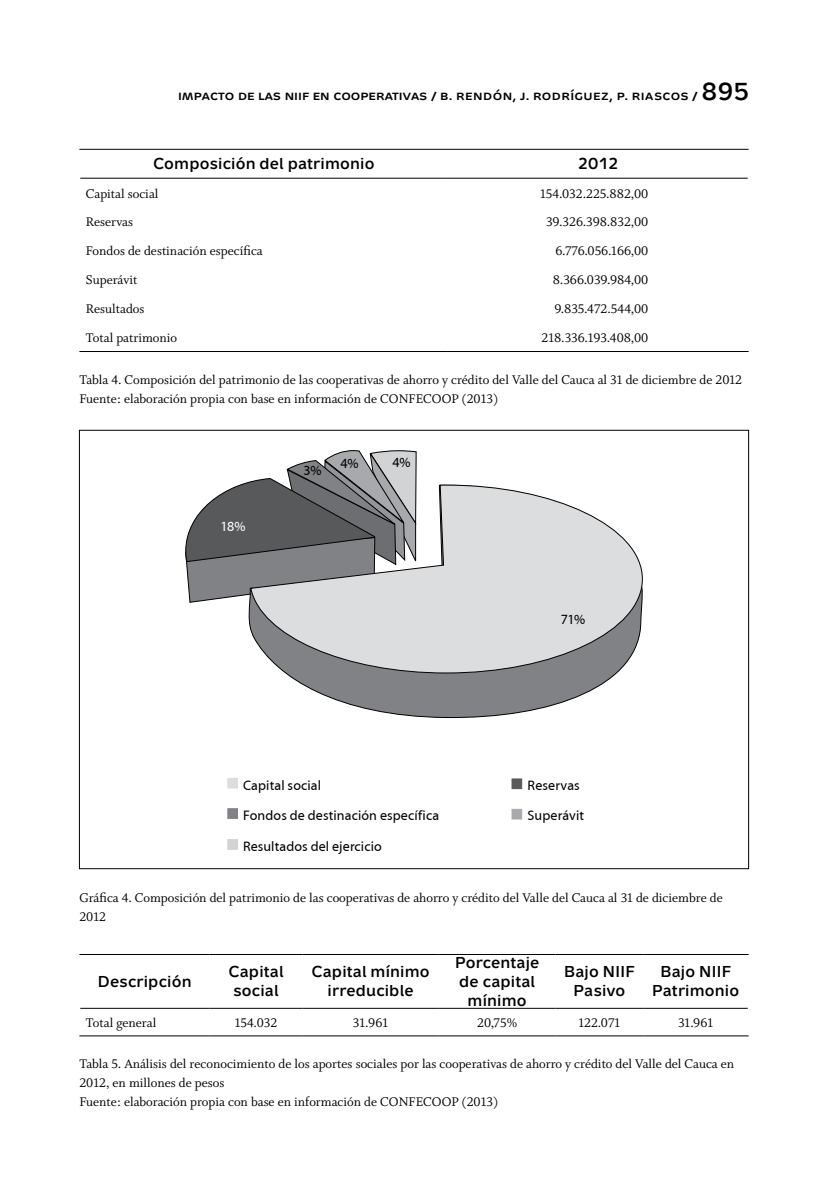
<style>
.page{position:relative;width:819px;height:1191px;background:#fff}
.page>*{position:absolute;margin:0;border:0;box-sizing:border-box;transform-origin:0 0}
.t1{font:15.75px/18.9px "Metron Medium Pro";letter-spacing:.015em;color:#000;text-align:center}
.t2{font:14px/19.2px "Whitman";color:#000}
.t3{font:14px/30.3px "Myriad";letter-spacing:.01em;color:#000}
.t4{font:14px "Metron Medium Pro";color:#000}
.t5{font:14px "Myriad";color:#fff}
.s1{font-size:24.5px}
</style>
<div class="page">
<hr style="left:79px;top:149px;width:369px;height:1px;background:#000">
<hr style="left:448px;top:149px;width:300px;height:1px;background:#000">
<hr style="left:80px;top:178px;width:368px;height:1px;background:#000">
<hr style="left:448px;top:178px;width:299px;height:1px;background:#000">
<hr style="left:79px;top:351px;width:369px;height:1px;background:#000">
<hr style="left:448px;top:351px;width:300px;height:1px;background:#000">
<div style="left:227px;top:778px;width:11px;height:10px;background:#dcddde"></div>
<div style="left:227px;top:808px;width:11px;height:11px;background:#808285;border:1px solid #808285"></div>
<div style="left:227px;top:839px;width:11px;height:10px;background:#d1d3d4;border:1px solid #d1d3d4"></div>
<div style="left:511px;top:778px;width:11px;height:11px;background:#58595b;border:1px solid #58595b"></div>
<div style="left:511px;top:809px;width:11px;height:10px;background:#a7a9ac;border:1px solid #a7a9ac"></div>
<svg style="left:185px;top:450px;width:232px;height:153px"></svg>
<svg style="left:245px;top:484px;width:371px;height:235px"></svg>
<svg style="left:250px;top:484px;width:393px;height:190px;background:#bcbdbf"></svg>
<hr style="left:79px;top:954px;width:131px;height:1px;background:#000">
<hr style="left:210px;top:954px;width:92px;height:1px;background:#000">
<hr style="left:302px;top:954px;width:137px;height:1px;background:#000">
<hr style="left:439px;top:954px;width:116px;height:1px;background:#000">
<hr style="left:555px;top:954px;width:88px;height:1px;background:#000">
<hr style="left:643px;top:954px;width:105px;height:1px;background:#000">
<hr style="left:80px;top:1008px;width:130px;height:1px;background:#000">
<hr style="left:210px;top:1008px;width:92px;height:1px;background:#000">
<hr style="left:302px;top:1008px;width:137px;height:1px;background:#000">
<hr style="left:439px;top:1008px;width:116px;height:1px;background:#000">
<hr style="left:555px;top:1008px;width:88px;height:1px;background:#000">
<hr style="left:643px;top:1008px;width:104px;height:1px;background:#000">
<hr style="left:79px;top:1035px;width:131px;height:1px;background:#000">
<hr style="left:210px;top:1035px;width:92px;height:1px;background:#000">
<hr style="left:302px;top:1035px;width:137px;height:1px;background:#000">
<hr style="left:439px;top:1035px;width:116px;height:1px;background:#000">
<hr style="left:555px;top:1035px;width:88px;height:1px;background:#000">
<hr style="left:643px;top:1035px;width:105px;height:1px;background:#000">
<p class="t4" style="left:178px;top:87px;width:573px">impacto de las niif en cooperativas / b. rendón, j. rodríguez, p. riascos / <span class="s1">895</span></p>
<p class="t1" style="left:153px;top:154px;width:223px">Composición del patrimonio</p>
<p class="t1" style="left:577px;top:154px;width:42px">2012</p>
<p class="t2" style="left:86px;top:184px;width:74px">Capital social</p>
<p class="t2" style="left:540px;top:184px;width:109px">154.032.225.882,00</p>
<p class="t2" style="left:86px;top:213px;width:49px">Reservas</p>
<p class="t2" style="left:546px;top:213px;width:104px">39.326.398.832,00</p>
<p class="t2" style="left:86px;top:242px;width:178px">Fondos de destinación específica</p>
<p class="t2" style="left:555px;top:242px;width:94px">6.776.056.166,00</p>
<p class="t2" style="left:86px;top:270px;width:53px">Superávit</p>
<p class="t2" style="left:553px;top:270px;width:97px">8.366.039.984,00</p>
<p class="t2" style="left:86px;top:299px;width:60px">Resultados</p>
<p class="t2" style="left:554px;top:299px;width:95px">9.835.472.544,00</p>
<p class="t2" style="left:86px;top:328px;width:93px">Total patrimonio</p>
<p class="t2" style="left:541px;top:328px;width:108px">218.336.193.408,00</p>
<p class="t2" style="left:79px;top:370px;width:664px">Tabla 4. Composición del patrimonio de las cooperativas de ahorro y crédito del Valle del Cauca al 31 de diciembre de 2012<br>Fuente: elaboración propia con base en información de CONFECOOP (2013)</p>
<p class="t5" style="left:220px;top:519px;width:27px">18%</p>
<p class="t3" style="left:303px;top:456px;width:20px">3%</p>
<p class="t3" style="left:340px;top:449px;width:20px">4%</p>
<p class="t3" style="left:392px;top:448px;width:20px">4%</p>
<p class="t3" style="left:243px;top:770px;width:198px">Capital social<br>Fondos de destinación específica</p>
<p class="t3" style="left:243px;top:832px;width:140px">Resultados del ejercicio</p>
<p class="t3" style="left:560px;top:605px;width:26px">71%</p>
<p class="t3" style="left:527px;top:771px;width:58px">Reservas<br>Superávit</p>
<p class="t2" style="left:79px;top:888px;width:644px">Gráfica 4. Composición del patrimonio de las cooperativas de ahorro y crédito del Valle del Cauca al 31 de diciembre de<br>2012</p>
<p class="t1" style="left:98px;top:972px;width:95px">Descripción</p>
<p class="t1" style="left:228px;top:962px;width:57px">Capital social</p>
<p class="t1" style="left:311px;top:962px;width:120px">Capital mínimo irreducible</p>
<p class="t1" style="left:455px;top:953px;width:86px">Porcentaje de capital mínimo</p>
<p class="t1" style="left:564px;top:962px;width:72px">Bajo NIIF<br>Pasivo</p>
<p class="t1" style="left:652px;top:962px;width:89px">Bajo NIIF<br>Patrimonio</p>
<p class="t2" style="left:86px;top:1013px;width:72px">Total general</p>
<p class="t2" style="left:235px;top:1013px;width:44px">154.032</p>
<p class="t2" style="left:353px;top:1013px;width:37px">31.961</p>
<p class="t2" style="left:477px;top:1013px;width:41px">20,75%</p>
<p class="t2" style="left:578px;top:1013px;width:43px">122.071</p>
<p class="t2" style="left:678px;top:1013px;width:37px">31.961</p>
<p class="t2" style="left:79px;top:1054px;width:656px">Tabla 5. Análisis del reconocimiento de los aportes sociales por las cooperativas de ahorro y crédito del Valle del Cauca en<br>2012, en millones de pesos<br>Fuente: elaboración propia con base en información de CONFECOOP (2013)</p>
</div>
